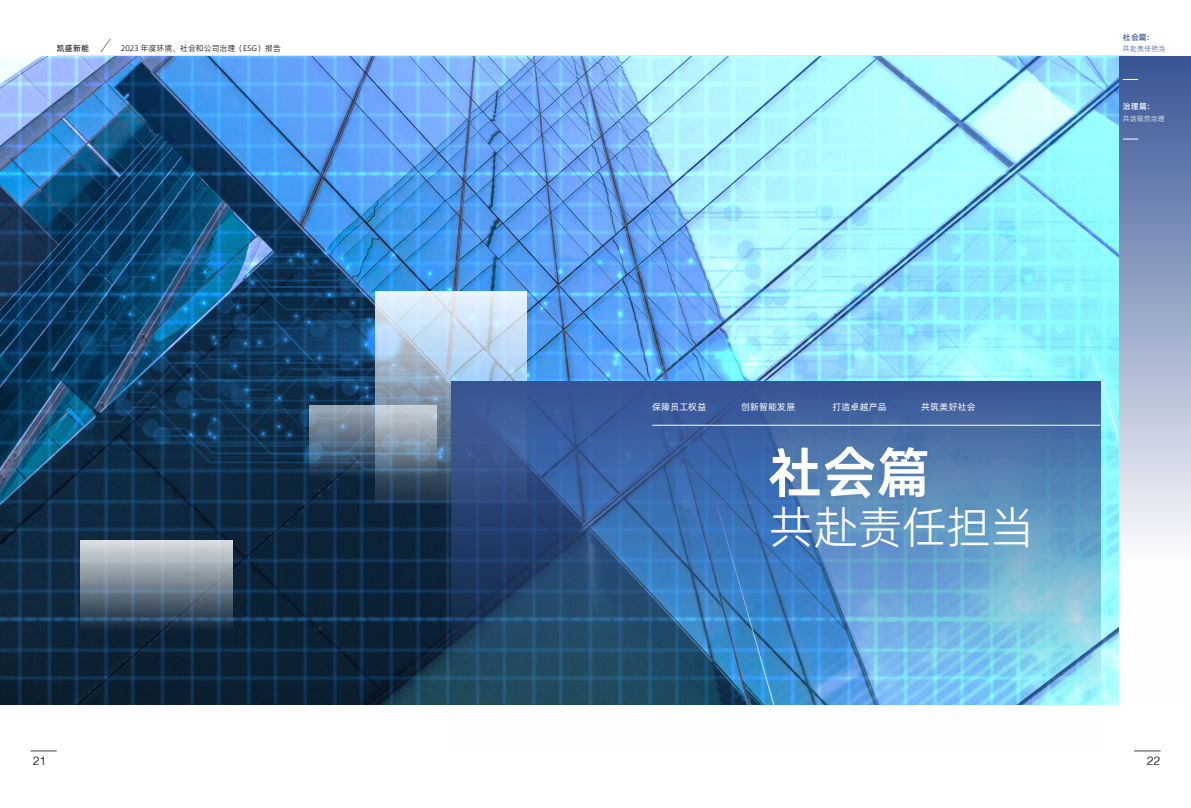
<style>
.page{position:relative;width:1191px;height:808px;background:#fff}
.page>*{position:absolute;margin:0;border:0;box-sizing:border-box;transform-origin:0 0}
.t1{font:55px "Alibaba Pu Hui Ti 3 85 Bold";color:#fff}
.t2{font:45px "Alibaba Pu Hui Ti 3 45 Light";color:#fff}
.t3{font:300 12px "Helvetica";color:#000}
.t4{font:9px "Alibaba Pu Hui Ti 3 55 Regular";letter-spacing:.025em;color:#fff}
.t5{font:8px "Alibaba Pu Hui Ti 3 45 Light";color:#000}
.t6{font:8px "Alibaba Pu Hui Ti 3 55 Regular";color:#000}
.t7{font:8px "Alibaba Pu Hui Ti 3 65 Medium";color:#365394}
.t8{font:8px "Alibaba Pu Hui Ti 3 65 Medium";color:#fff}
.t9{font:7px "Alibaba Pu Hui Ti 3 45 Light";letter-spacing:.035em;color:#365394}
.t10{font:7px "Alibaba Pu Hui Ti 3 45 Light";letter-spacing:.01em;color:#fff}
</style>
<div class="page">
<hr style="left:57px;top:56px;width:1077px;height:1px;background:#365394">
<svg style="left:100px;top:38px;width:11px;height:14px"></svg>
<svg style="left:30px;top:750px;width:27px;height:1px"></svg>
<svg style="left:1134px;top:750px;width:26px;height:1px"></svg>
<img style="left:0;top:57px;width:1118px;height:647px">
<img style="left:375px;top:291px;width:152px;height:211px">
<div style="left:1118px;top:56px;width:73px;height:642px;background:linear-gradient(to bottom,#3f5b99,#fff)"></div>
<img style="left:451px;top:381px;width:649px;height:324px">
<img style="left:80px;top:540px;width:152px;height:106px">
<img style="left:309px;top:405px;width:128px;height:145px">
<svg style="left:1123px;top:79px;width:15px;height:1px"></svg>
<svg style="left:1123px;top:139px;width:15px;height:1px"></svg>
<hr style="left:652px;top:425px;width:448px;height:1px;background:#fff">
<p class="t6" style="left:57px;top:42px;width:34px">凯盛新能</p>
<p class="t5" style="left:121px;top:42px;width:161px">2023 年度环境、社会和公司治理（ESG）报告</p>
<p class="t7" style="left:1123px;top:31px;width:33px">社会篇：</p>
<p class="t9" style="left:1123px;top:43px;width:44px">共赴责任担当</p>
<p class="t8" style="left:1123px;top:100px;width:33px">治理篇：</p>
<p class="t10" style="left:1123px;top:113px;width:43px">共话规范治理</p>
<p class="t4" style="left:652px;top:400px;width:56px">保障员工权益</p>
<p class="t4" style="left:741px;top:400px;width:56px">创新智能发展</p>
<p class="t4" style="left:832px;top:400px;width:56px">打造卓越产品</p>
<p class="t4" style="left:921px;top:400px;width:56px">共筑美好社会</p>
<h1 class="t1" style="left:768px;top:429px;width:164px">社会篇</h1>
<h2 class="t2" style="left:770px;top:493px;width:266px">共赴责任担当</h2>
<h3 class="t3" style="left:33px;top:751px;width:15px">21</h3>
<h3 class="t3" style="left:1146px;top:751px;width:15px">22</h3>
</div>
